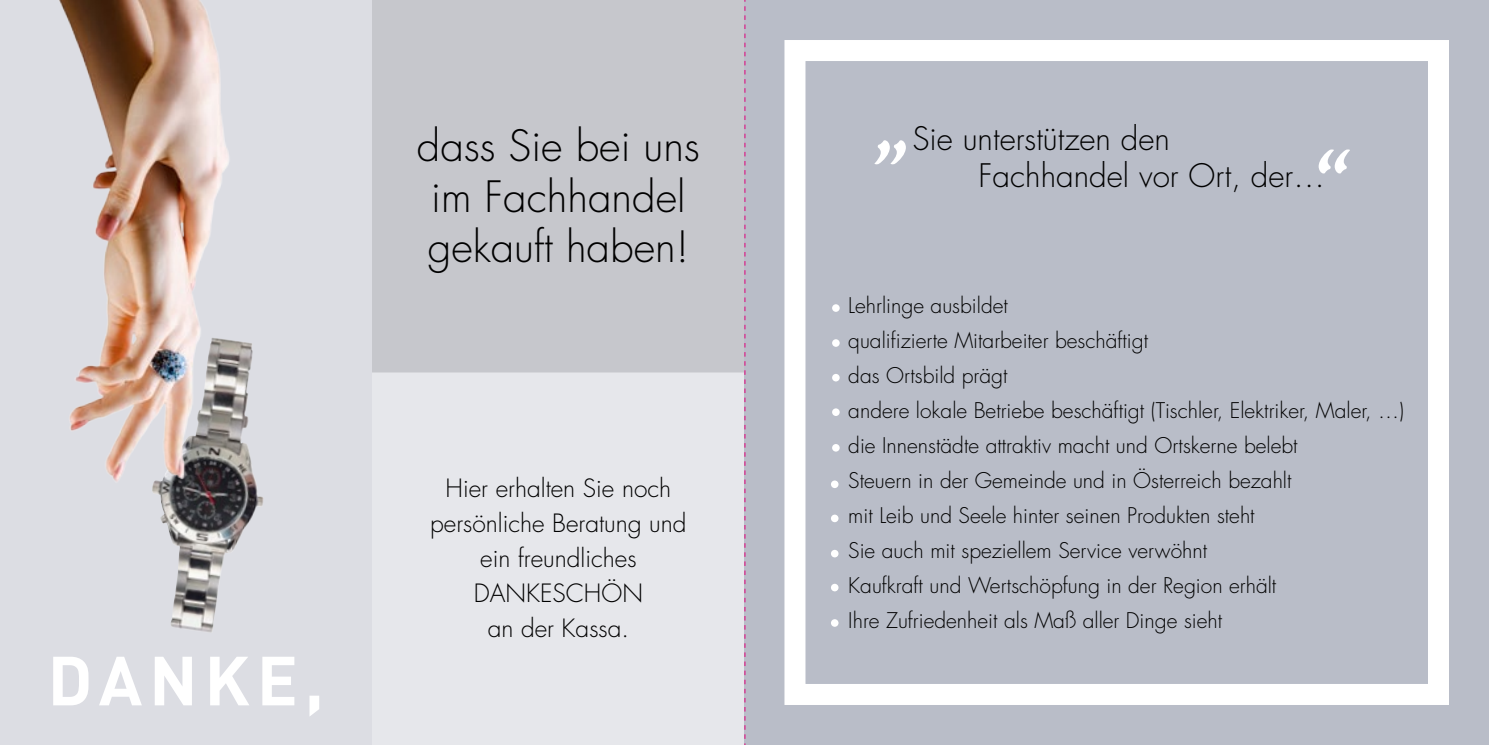
<style>
.page{position:relative;width:1489px;height:745px;background:#fff}
.page>*{position:absolute;margin:0;border:0;box-sizing:border-box;transform-origin:0 0}
.t1{font:700 68.25px "DIN";letter-spacing:.1em;color:#fff}
.t2{font:300 42px/50.4px "Futura Std";color:#000}
.t3{font:300 31.5px/36.6px "Futura Std";color:#000}
.t4{font:300 24.5px/35px "Futura Std";color:#000;text-align:center}
.t5{font:300 21px/35px "Futura Std";color:#000}
</style>
<div class="page">
<div style="left:0;top:0;width:744px;height:744px;background:#dcdde3"></div>
<div style="left:372px;top:0;width:372px;height:372px;background:#c6c7cc"></div>
<div style="left:372px;top:372px;width:372px;height:372px;background:#e6e7eb"></div>
<div style="left:744px;top:0;width:744px;height:744px;background:#b9bdc8"></div>
<div style="left:784px;top:40px;width:664px;height:664px;border:21px solid #fff"></div>
<img style="left:160px;top:341px;width:104px;height:291px">
<img style="left:59px;top:0;width:177px;height:501px">
<div style="left:832px;top:304px;width:7px;height:7px;background:#fff;border-radius:50%"></div>
<div style="left:832px;top:339px;width:7px;height:7px;background:#fff;border-radius:50%"></div>
<div style="left:832px;top:373px;width:7px;height:8px;background:#fff;border-radius:50%"></div>
<div style="left:832px;top:408px;width:7px;height:7px;background:#fff;border-radius:50%"></div>
<div style="left:832px;top:443px;width:7px;height:8px;background:#fff;border-radius:50%"></div>
<div style="left:830px;top:480px;width:8px;height:8px;background:#fff;border-radius:50%"></div>
<div style="left:830px;top:514px;width:8px;height:8px;background:#fff;border-radius:50%"></div>
<div style="left:830px;top:549px;width:8px;height:8px;background:#fff;border-radius:50%"></div>
<div style="left:830px;top:583px;width:8px;height:8px;background:#fff;border-radius:50%"></div>
<svg style="left:830px;top:618px;width:8px;height:8px"></svg>
<svg style="left:874px;top:140px;width:31px;height:24px"></svg>
<svg style="left:1318px;top:149px;width:31px;height:24px"></svg>
<svg style="left:744px;top:0;width:1px;height:744px"></svg>
<h1 class="t1" style="left:48px;top:635px;width:278px">DANKE,</h1>
<h2 class="t2" style="left:417px;top:122px;width:284px">dass Sie bei uns im Fachhandel gekauft haben!</h2>
<h3 class="t3" style="left:978px;top:121px;width:348px;text-indent:-66px">Sie unterstützen den<br>Fachhandel vor Ort, der…</h3>
<p class="t5" style="left:848px;top:288px;width:557px">Lehrlinge ausbildet<br>qualifizierte Mitarbeiter beschäftigt<br>das Ortsbild prägt<br>andere lokale Betriebe beschäftigt (Tischler, Elektriker, Maler, …) die Innenstädte attraktiv macht und Ortskerne belebt<br>Steuern in der Gemeinde und in Österreich bezahlt<br>mit Leib und Seele hinter seinen Produkten steht<br>Sie auch mit speziellem Service verwöhnt<br>Kaufkraft und Wertschöpfung in der Region erhält<br>Ihre Zufriedenheit als Maß aller Dinge sieht</p>
<p class="t4" style="left:430px;top:470px;width:258px">Hier erhalten Sie noch persönliche Beratung und ein freundliches<br>DANKESCHÖN<br>an der Kassa.</p>
</div>
